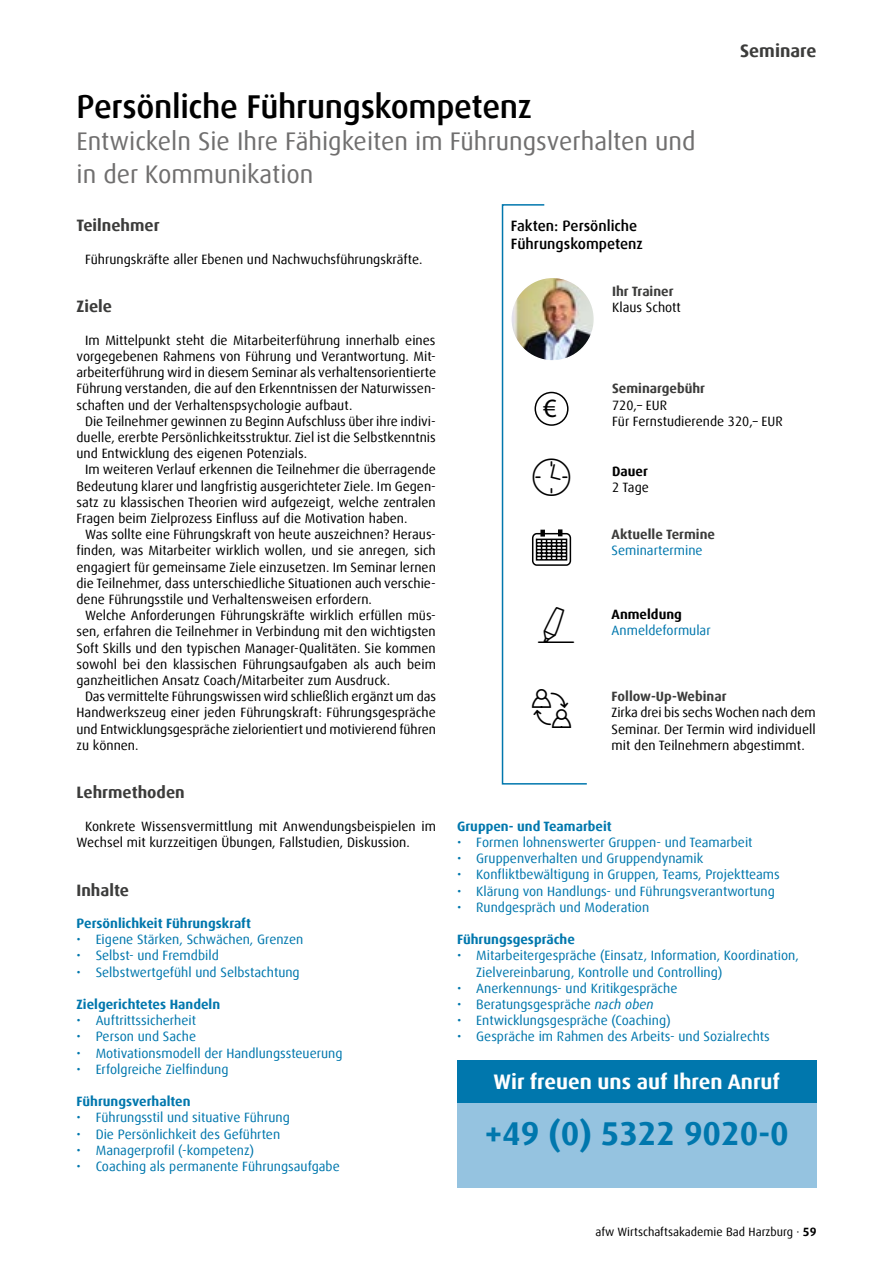
<style>
.page{position:relative;width:893px;height:1263px;background:#fff}
.page>*{position:absolute;margin:0;border:0;box-sizing:border-box;transform-origin:0 0}
.t1{font:39px "education 48";color:#000}
.t2{font:37.5px "education 48";color:#000}
.t3{font:36px "education 48";color:#000}
.t4{font:500 33px "Dax Offc";letter-spacing:-.01em;color:#000}
.t5{font:700 33px "Dax Offc";color:#0077ad}
.t6{font:26.55px "Myriad Pro";color:#000}
.t7{font:25.5px/32.4px "Dax Offc";color:#706f6f}
.t8{font:700 21px "Dax Offc";color:#fff}
.t9{font:700 18px "Dax Offc";color:#3c3c3b}
.t10{font:700 16.5px "Dax Offc";color:#3c3c3b}
.t11{font:500 15px/18px "Dax Offc";color:#000}
.t12{font:13.5px/16.2px "Dax Offc";color:#000;text-align:justify}
.t13{font:13.5px/16.2px "Dax Offc";color:#0077ad}
.t14{font:700 13.5px "Dax Offc";color:#0077ad}
.t15{font:700 13.5px "Dax Offc";color:#3c3c3b}
.t16{font:700 13.5px "Dax Offc";color:#000}
.t17{font:12px "Dax Offc";color:#000}
.s1{font-style:italic}
.s2{font-weight:700}
</style>
<div class="page">
<div style="left:457px;top:1102px;width:359px;height:85px;background:#95c3e0"></div>
<div style="left:457px;top:1060px;width:359px;height:43px;background:#0077ad"></div>
<img style="left:588px;top:299px;width:4px;height:41px">
<svg style="left:501px;top:204px;width:87px;height:581px"></svg>
<h3 class="t9" style="left:740px;top:39px;width:78px">Seminare</h3>
<h3 class="t4" style="left:77px;top:85px;width:457px">Persönliche Führungskompetenz</h3>
<h3 class="t7" style="left:77px;top:126px;width:621px">Entwickeln Sie Ihre Fähigkeiten im Führungsverhalten und in der Kommunikation</h3>
<p class="t10" style="left:77px;top:215px;width:85px">Teilnehmer</p>
<p class="t12" style="left:85px;top:251px;width:339px">Führungskräfte aller Ebenen und Nachwuchsführungskräfte.</p>
<p class="t10" style="left:77px;top:296px;width:37px">Ziele</p>
<p class="t12" style="left:77px;top:332px;width:361px;text-indent:9px">Im Mittelpunkt steht die Mitarbeiterführung innerhalb eines vorgegebenen Rahmens von Führung und Verantwortung. Mit&shy;arbeiterführung wird in diesem Seminar als verhaltensorientierte Führung verstanden, die auf den Erkenntnissen der Naturwissen&shy;schaften und der Verhaltenspsychologie aufbaut.</p>
<p class="t12" style="left:77px;top:413px;width:361px;text-indent:9px">Die Teilnehmer gewinnen zu Beginn Aufschluss über ihre indivi&shy;duelle, ererbte Persönlichkeitsstruktur. Ziel ist die Selbstkenntnis und Entwicklung des eigenen Potenzials.</p>
<p class="t12" style="left:77px;top:462px;width:361px;text-indent:9px">Im weiteren Verlauf erkennen die Teilnehmer die überragende Bedeutung klarer und langfristig ausgerichteter Ziele. Im Gegen&shy;satz zu klassischen Theorien wird aufgezeigt, welche zentralen Fragen beim Zielprozess Einfluss auf die Motivation haben.</p>
<p class="t12" style="left:77px;top:526px;width:361px;text-indent:9px">Was sollte eine Führungskraft von heute auszeichnen? Heraus&shy;finden, was Mitarbeiter wirklich wollen, und sie anregen, sich engagiert für gemeinsame Ziele einzusetzen. Im Seminar lernen die Teilnehmer, dass unterschiedliche Situationen auch verschie&shy;dene Führungsstile und Verhaltensweisen erfordern.</p>
<p class="t12" style="left:77px;top:607px;width:361px;text-indent:9px">Welche Anforderungen Führungskräfte wirklich erfüllen müs&shy;sen, erfahren die Teilnehmer in Verbindung mit den wichtigsten Soft Skills und den typischen Manager-Qualitäten. Sie kommen sowohl bei den klassischen Führungsaufgaben als auch beim ganzheitlichen Ansatz Coach/Mitarbeiter zum Ausdruck.</p>
<p class="t12" style="left:77px;top:688px;width:361px;text-indent:9px">Das vermittelte Führungswissen wird schließlich ergänzt um das Handwerkszeug einer jeden Führungskraft: Führungsgespräche und Entwicklungsgespräche zielorientiert und motivierend führen zu können.</p>
<p class="t10" style="left:77px;top:782px;width:110px">Lehrmethoden</p>
<p class="t12" style="left:77px;top:818px;width:361px;text-indent:9px">Konkrete Wissensvermittlung mit Anwendungsbeispielen im<br>Wechsel mit kurzzeitigen Übungen, Fallstudien, Diskussion.</p>
<p class="t10" style="left:77px;top:879px;width:54px">Inhalte</p>
<p class="t14" style="left:77px;top:915px;width:176px">Persönlichkeit Führungskraft</p>
<p class="t13" style="left:77px;top:931px;width:228px">• Eigene Stärken, Schwächen, Grenzen</p>
<p class="t13" style="left:77px;top:948px;width:144px">• Selbst- und Fremdbild</p>
<p class="t13" style="left:77px;top:964px;width:225px">• Selbstwertgefühl und Selbstachtung</p>
<p class="t14" style="left:77px;top:996px;width:145px">Zielgerichtetes Handeln</p>
<p class="t13" style="left:77px;top:1012px;width:121px">• Auftrittssicherheit</p>
<p class="t13" style="left:77px;top:1029px;width:121px">• Person und Sache</p>
<p class="t13" style="left:77px;top:1045px;width:267px">• Motivationsmodell der Handlungssteuerung</p>
<p class="t13" style="left:77px;top:1061px;width:154px">• Erfolgreiche Zielfindung</p>
<p class="t14" style="left:77px;top:1093px;width:116px">Führungsverhalten</p>
<p class="t13" style="left:77px;top:1110px;width:215px">• Führungsstil und situative Führung</p>
<p class="t13" style="left:77px;top:1126px;width:205px">• Die Persönlichkeit des Geführten</p>
<p class="t13" style="left:77px;top:1142px;width:179px">• Managerprofil (-kompetenz)</p>
<p class="t13" style="left:77px;top:1158px;width:265px">• Coaching als permanente Führungsaufgabe</p>
<p class="t11" style="left:511px;top:217px;width:134px">Fakten: Persönliche<br>Führungskompetenz</p>
<p class="t15" style="left:612px;top:283px;width:63px">Ihr Trainer</p>
<p class="t12" style="left:612px;top:300px;width:70px">Klaus Schott</p>
<p class="t15" style="left:612px;top:380px;width:94px">Seminargebühr</p>
<p class="t12" style="left:612px;top:397px;width:172px">720,– EUR<br>Für Fernstudierende 320,– EUR</p>
<h3 class="t6" style="left:543px;top:392px;width:15px">€</h3>
<h2 class="t2" style="left:533px;top:461px;width:39px">|</h2>
<p class="t16" style="left:612px;top:462px;width:37px">Dauer</p>
<p class="t12" style="left:612px;top:479px;width:38px">2 Tage</p>
<p class="t15" style="left:612px;top:526px;width:105px">Aktuelle Termine</p>
<p class="t13" style="left:612px;top:543px;width:93px">Seminartermine</p>
<h3 class="t3" style="left:538px;top:610px;width:37px">4</h3>
<p class="t16" style="left:612px;top:605px;width:72px">Anmeldung</p>
<p class="t13" style="left:612px;top:622px;width:101px">Anmeldeformular</p>
<h1 class="t1" style="left:532px;top:692px;width:40px">U</h1>
<p class="t15" style="left:612px;top:688px;width:116px">Follow-Up-Webinar</p>
<p class="t12" style="left:612px;top:705px;width:206px">Zirka drei bis sechs Wochen nach dem Seminar. Der Termin wird individuell mit den Teilnehmern abgestimmt.</p>
<p class="t14" style="left:457px;top:817px;width:156px">Gruppen- und Teamarbeit</p>
<p class="t13" style="left:457px;top:834px;width:297px">• Formen lohnenswerter Gruppen- und Teamarbeit</p>
<p class="t13" style="left:457px;top:850px;width:248px">• Gruppenverhalten und Gruppendynamik</p>
<p class="t13" style="left:457px;top:867px;width:324px">• Konfliktbewältigung in Gruppen, Teams, Projektteams</p>
<p class="t13" style="left:457px;top:883px;width:319px">• Klärung von Handlungs- und Führungsverantwortung</p>
<p class="t13" style="left:457px;top:899px;width:194px">• Rundgespräch und Moderation</p>
<p class="t14" style="left:457px;top:931px;width:119px">Führungsgespräche</p>
<p class="t13" style="left:476px;top:948px;width:324px;text-indent:-19px">• Mitarbeitergespräche (Einsatz, Information, Koordination,<br>Zielvereinbarung, Kontrolle und Controlling)</p>
<p class="t13" style="left:457px;top:980px;width:222px">• Anerkennungs- und Kritikgespräche</p>
<p class="t13" style="left:457px;top:996px;width:198px">• Beratungsgespräche <span class="s1">nach oben</span></p>
<p class="t13" style="left:457px;top:1012px;width:215px">• Entwicklungsgespräche (Coaching)</p>
<p class="t13" style="left:457px;top:1029px;width:314px">• Gespräche im Rahmen des Arbeits- und Sozialrechts</p>
<h3 class="t8" style="left:494px;top:1069px;width:288px">Wir freuen uns auf Ihren Anruf</h3>
<h3 class="t5" style="left:485px;top:1113px;width:306px">+49 (0) 5322 9020-0</h3>
<p class="t17" style="left:595px;top:1224px;width:222px">afw Wirtschaftsakademie Bad Harzburg · <span class="s2">59</span></p>
</div>
